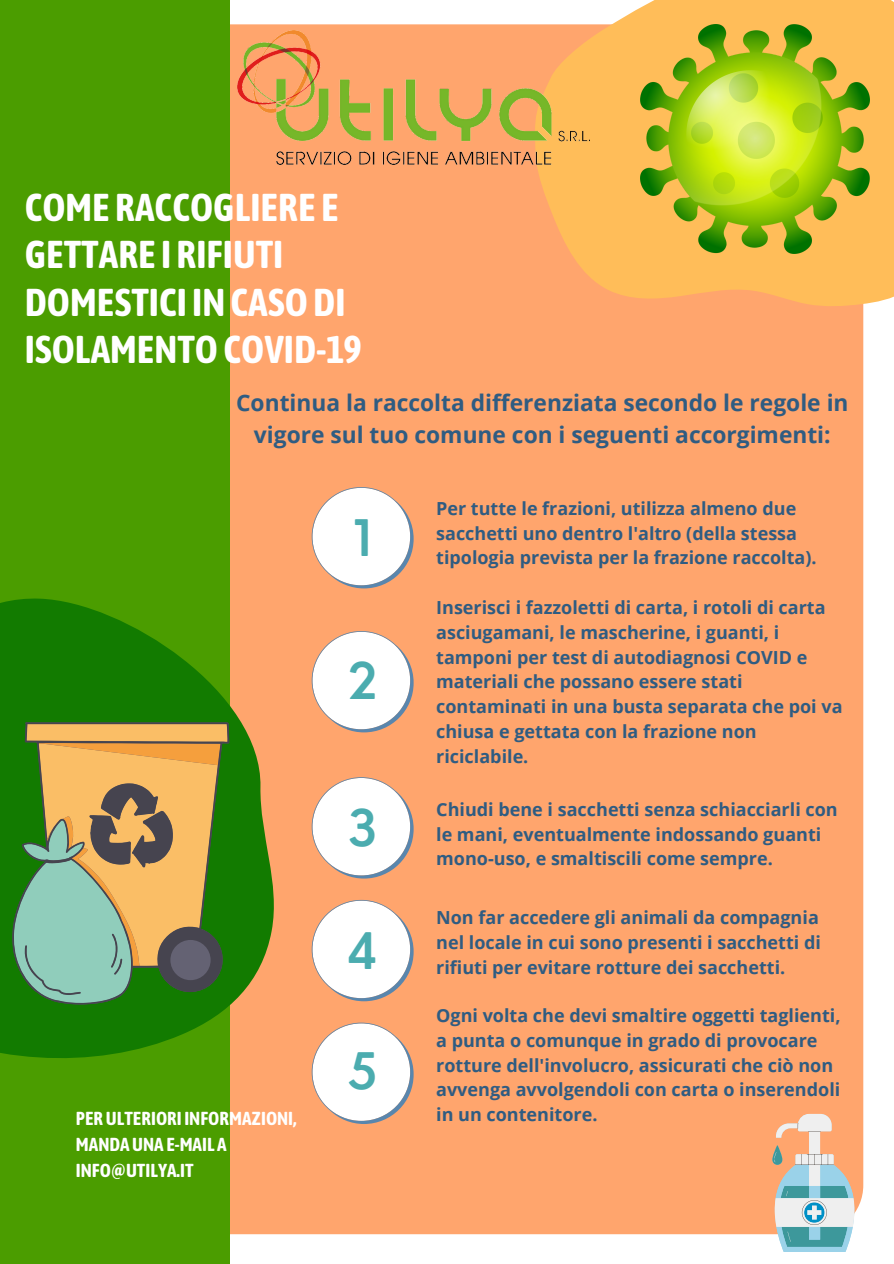
<style>
.page{position:relative;width:894px;height:1264px;background:#fff}
.page>*{position:absolute;margin:0;border:0;box-sizing:border-box;transform-origin:0 0}
.t1{font:600 49.05px "Nourd";color:#4bacaf}
.t2{font:700 38.7px/47.2px "Asap Condensed";color:#fff}
.t3{font:700 22.8px/31.5px "Open Sans";color:#2f5c82;text-align:center}
.t4{font:700 18.75px/26.1px "Asap Condensed";color:#fff}
.t5{font:700 18px/24.8px "Open Sans";color:#2f5c82}
</style>
<div class="page">
<div style="left:109px;top:24px;width:754px;height:1210px;background:#ffa56d;border-radius:49px"></div>
<div style="left:0;top:0;width:230px;height:1263px;background:#4b9d00"></div>
<svg style="left:524px;top:0;width:369px;height:326px;fill:#ffbd59"></svg>
<svg style="left:311px;top:487px;width:102px;height:101px"></svg>
<svg style="left:311px;top:631px;width:102px;height:101px"></svg>
<svg style="left:311px;top:777px;width:102px;height:101px"></svg>
<svg style="left:311px;top:899px;width:102px;height:102px"></svg>
<svg style="left:311px;top:1022px;width:102px;height:101px"></svg>
<svg style="left:0;top:598px;width:274px;height:460px;fill:#127b00"></svg>
<svg style="left:772px;top:1113px;width:82px;height:138px"></svg>
<img style="left:237px;top:30px;width:352px;height:134px">
<svg style="left:12px;top:722px;width:217px;height:282px"></svg>
<div style="left:170px;top:939px;width:40px;height:41px;background:#646273;border-radius:50%"></div>
<img style="left:640px;top:24px;width:229px;height:229px">
<p class="t2" style="left:25px;top:183px;width:338px">COME RACCOGLIERE E<br>GETTARE I RIFIUTI<br>DOMESTICI INCASODI<br>ISOLAMENTOCOVID-19</p>
<p class="t3" style="left:236px;top:386px;width:613px">Continua la raccolta differenziata secondo le regole in vigore sul tuo comune con i seguenti accorgimenti:</p>
<p class="t4" style="left:76px;top:1105px;width:222px">PERULTERIORI INFORMAZIONI,<br>MANDAUNA E-MAIL A<br>INFO@UTILYA.IT</p>
<p class="t1" style="left:353px;top:507px;width:20px">1</p>
<p class="t1" style="left:347px;top:650px;width:32px">2</p>
<p class="t1" style="left:347px;top:797px;width:32px">3</p>
<p class="t1" style="left:347px;top:919px;width:33px">4</p>
<p class="t1" style="left:347px;top:1040px;width:32px">5</p>
<p class="t5" style="left:436px;top:495px;width:382px">Per tutte le frazioni, utilizza almeno due sacchetti uno dentro l'altro (della stessa tipologia prevista per la frazione raccolta).</p>
<p class="t5" style="left:436px;top:594px;width:408px">Inserisci i fazzoletti di carta, i rotoli di carta asciugamani, le mascherine, i guanti, i tamponi per test di autodiagnosi COVID e materiali che possano essere stati contaminati in una busta separata che poi va chiusa e gettata con la frazione non riciclabile.</p>
<p class="t5" style="left:436px;top:796px;width:403px">Chiudi bene i sacchetti senza schiacciarli con le mani, eventualmente indossando guanti mono-uso, e smaltiscili come sempre.</p>
<p class="t5" style="left:436px;top:904px;width:386px;text-align:justify">Non far accedere gli animali da compagnia nel locale in cui sono presenti i sacchetti di rifiuti per evitare rotture dei sacchetti.</p>
<p class="t5" style="left:436px;top:1002px;width:406px">Ogni volta che devi smaltire oggetti taglienti, a punta o comunque in grado di provocare rotture dell'involucro, assicurati che ciò non avvenga avvolgendoli con carta o inserendoli in un contenitore.</p>
</div>
